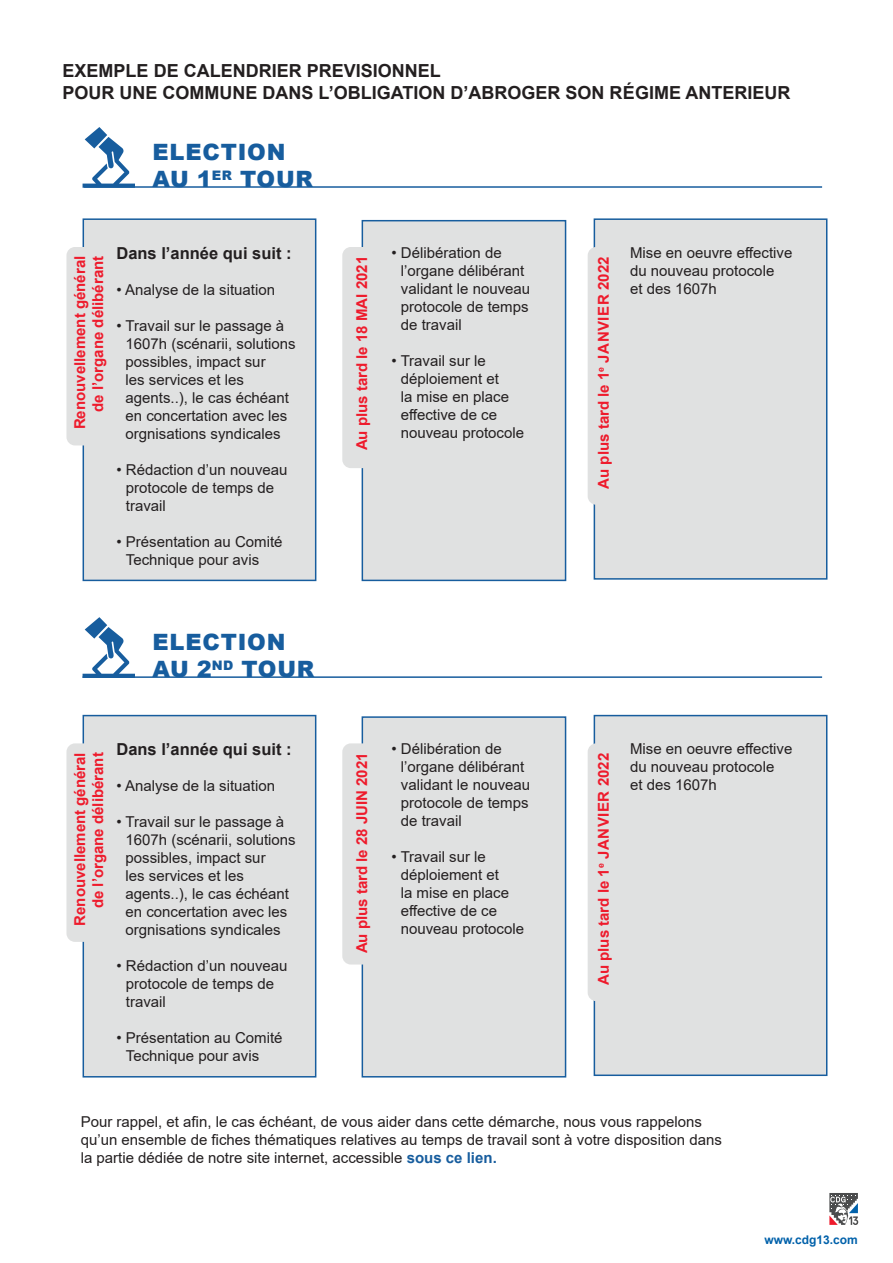
<style>
.page{position:relative;width:893px;height:1263px;background:#fff}
.page>*{position:absolute;margin:0;border:0;box-sizing:border-box;transform-origin:0 0}
.t1{font:900 22.5px "Arial";letter-spacing:.035em;color:#175d9e}
.t2{font:700 18px "Arial";color:#231f20}
.Default{font:700 16.5px "Arial";color:#231f20}
.t3{font:15px/18px "Arial";color:#231f20}
.t4{font:700 15px "Arial";color:#ee1b2c}
.t5{font:700 12px "Arial";color:#0161aa}
.s1{font-weight:700;color:#175d9e}
</style>
<div class="page">
<svg style="left:829px;top:1193px;width:29px;height:32px"></svg>
<div style="left:83px;top:218px;width:233px;height:363px;background:#e0e1e1;border:2px solid #175d9e"></div>
<div style="left:83px;top:715px;width:233px;height:362px;background:#e0e1e1;border:2px solid #175d9e"></div>
<div style="left:362px;top:220px;width:204px;height:361px;background:#e0e1e1;border:2px solid #175d9e"></div>
<div style="left:362px;top:716px;width:204px;height:361px;background:#e0e1e1;border:2px solid #175d9e"></div>
<div style="left:594px;top:218px;width:233px;height:362px;background:#e0e1e1;border:2px solid #175d9e"></div>
<div style="left:594px;top:715px;width:233px;height:361px;background:#e0e1e1;border:2px solid #175d9e"></div>
<div style="left:66px;top:247px;width:45px;height:198px;background:#e0e1e1;border-radius:9px"></div>
<div style="left:66px;top:743px;width:45px;height:199px;background:#e0e1e1;border-radius:9px"></div>
<div style="left:342px;top:247px;width:39px;height:221px;background:#e0e1e1;border-radius:9px"></div>
<div style="left:342px;top:743px;width:39px;height:221px;background:#e0e1e1;border-radius:9px"></div>
<div style="left:588px;top:247px;width:31px;height:258px;background:#e0e1e1;border-radius:9px"></div>
<div style="left:588px;top:743px;width:31px;height:258px;background:#e0e1e1;border-radius:9px"></div>
<hr style="left:84px;top:186px;width:738px;height:2px;background:#175d9e">
<hr style="left:83px;top:676px;width:739px;height:2px;background:#175d9e">
<svg style="left:83px;top:127px;width:52px;height:61px"></svg>
<svg style="left:83px;top:617px;width:52px;height:59px"></svg>
<p class="t2" style="left:63px;top:58px;width:380px">EXEMPLE DE CALENDRIER PREVISIONNEL</p>
<p class="t2" style="left:63px;top:80px;width:729px">POUR UNE COMMUNE DANS L’OBLIGATION D’ABROGER SON RÉGIME ANTERIEUR</p>
<p class="t1" style="left:153px;top:136px;width:134px">ELECTION</p>
<p class="t1" style="left:153px;top:163px;width:162px">AU 1<sup>ER</sup> TOUR</p>
<p class="t4" style="left:69px;top:429px;width:175px;rotate:-90deg">Renouvellement général</p>
<p class="t4" style="left:87px;top:412px;width:157px;rotate:-90deg">de l’organe délibérant</p>
<p class="Default" style="left:116px;top:242px;width:177px">Dans l’année qui suit :</p>
<p class="t3" style="left:116px;top:281px;width:160px">• Analyse de la situation</p>
<p class="t3" style="left:126px;top:317px;width:172px;text-indent:-9px">• Travail sur le passage à<br>1607h (scénarii, solutions possibles, impact sur<br>les services et les agents..), le cas échéant en concertation avec les orgnisations syndicales</p>
<p class="t3" style="left:126px;top:461px;width:163px;text-indent:-9px">• Rédaction d’un nouveau protocole de temps de travail</p>
<p class="t3" style="left:126px;top:533px;width:158px;text-indent:-9px">• Présentation au Comité<br>Technique pour avis</p>
<p class="t1" style="left:153px;top:626px;width:134px">ELECTION</p>
<p class="t1" style="left:153px;top:653px;width:163px">AU 2<sup>ND</sup> TOUR</p>
<p class="t4" style="left:69px;top:926px;width:175px;rotate:-90deg">Renouvellement général</p>
<p class="t4" style="left:87px;top:908px;width:157px;rotate:-90deg">de l’organe délibérant</p>
<p class="Default" style="left:116px;top:738px;width:177px">Dans l’année qui suit :</p>
<p class="t3" style="left:116px;top:777px;width:160px">• Analyse de la situation</p>
<p class="t3" style="left:126px;top:813px;width:172px;text-indent:-9px">• Travail sur le passage à<br>1607h (scénarii, solutions possibles, impact sur<br>les services et les agents..), le cas échéant en concertation avec les orgnisations syndicales</p>
<p class="t3" style="left:126px;top:957px;width:163px;text-indent:-9px">• Rédaction d’un nouveau protocole de temps de travail</p>
<p class="t3" style="left:126px;top:1029px;width:158px;text-indent:-9px">• Présentation au Comité<br>Technique pour avis</p>
<p class="t4" style="left:351px;top:450px;width:196px;rotate:-90deg">Au plus tard le 18 MAI 2021</p>
<p class="t3" style="left:401px;top:244px;width:131px;text-indent:-9px">• Délibération de l’organe délibérant validant le nouveau protocole de temps de travail</p>
<p class="t3" style="left:401px;top:352px;width:125px;text-indent:-9px">• Travail sur le déploiement et<br>la mise en place effective de ce nouveau protocole</p>
<p class="t4" style="left:351px;top:953px;width:202px;rotate:-90deg">Au plus tard le 28 JUIN 2021</p>
<p class="t3" style="left:401px;top:740px;width:131px;text-indent:-9px">• Délibération de l’organe délibérant validant le nouveau protocole de temps de travail</p>
<p class="t3" style="left:401px;top:848px;width:125px;text-indent:-9px">• Travail sur le déploiement et<br>la mise en place effective de ce nouveau protocole</p>
<p class="t4" style="left:593px;top:489px;width:233px;rotate:-90deg">Au plus tard le 1<sup>e</sup> JANVIER 2022</p>
<p class="t3" style="left:630px;top:244px;width:164px">Mise en oeuvre effective</p>
<p class="t3" style="left:630px;top:262px;width:146px">du nouveau protocole</p>
<p class="t3" style="left:630px;top:280px;width:88px">et des 1607h</p>
<p class="t4" style="left:593px;top:985px;width:233px;rotate:-90deg">Au plus tard le 1<sup>e</sup> JANVIER 2022</p>
<p class="t3" style="left:630px;top:740px;width:164px">Mise en oeuvre effective</p>
<p class="t3" style="left:630px;top:758px;width:146px">du nouveau protocole</p>
<p class="t3" style="left:630px;top:776px;width:88px">et des 1607h</p>
<p class="t3" style="left:81px;top:1112px;width:643px">Pour rappel, et afin, le cas échéant, de vous aider dans cette démarche, nous vous rappelons qu’un ensemble de fiches thématiques relatives au temps de travail sont à votre disposition dans la partie dédiée de notre site internet, accessible <span class="s1">sous ce lien.</span></p>
<p class="t5" style="left:764px;top:1231px;width:95px">www.cdg13.com</p>
</div>
